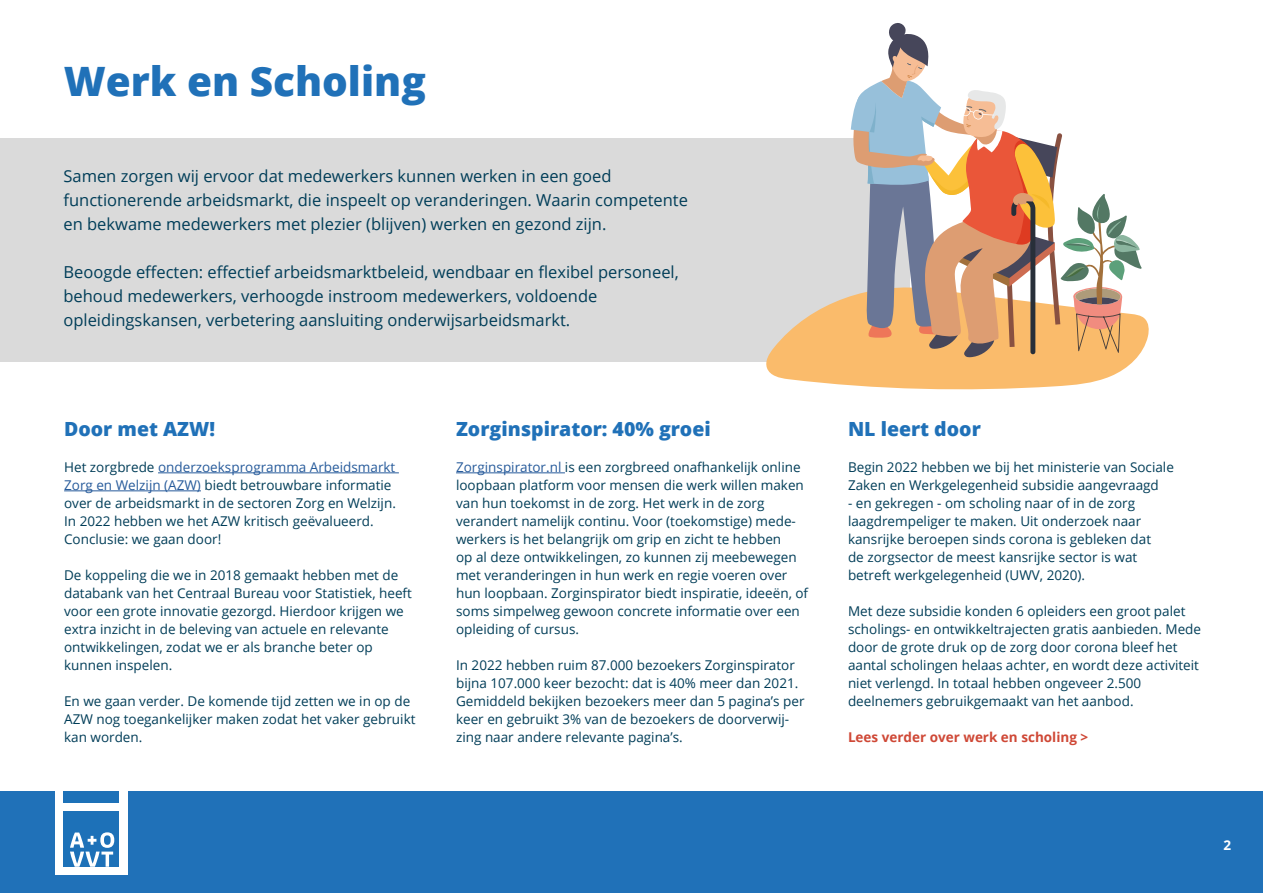
<style>
.page{position:relative;width:1263px;height:893px;background:#fff}
.page>*{position:absolute;margin:0;border:0;box-sizing:border-box;transform-origin:0 0}
.t1{font:800 40.5px "Open Sans";color:#2071b8}
.t2{font:800 19.5px "Open Sans";color:#2071b8}
.t3{font:16.5px/24px "Open Sans";color:#003d58}
.t4{font:13.5px/18px "Open Sans";color:#003d58}
.t5{font:700 13.5px "Open Sans";color:#cf4836}
.t6{font:700 13.5px "Open Sans";color:#fff}
.s1{color:#275b9b}
</style>
<div class="page">
<div style="left:0;top:791px;width:1263px;height:102px;background:#2071b8"></div>
<div style="left:55px;top:784px;width:73px;height:91px;background:#fff"></div>
<div style="left:64px;top:791px;width:55px;height:11px;background:#1d71b8"></div>
<div style="left:64px;top:811px;width:55px;height:55px;background:#1d71b8"></div>
<svg style="left:70px;top:832px;width:44px;height:34px"></svg>
<div style="left:0;top:138px;width:909px;height:224px;background:#dadada"></div>
<hr style="left:158px;top:472px;width:241px;height:1px;background:#275b9b">
<hr style="left:64px;top:490px;width:137px;height:1px;background:#275b9b">
<hr style="left:456px;top:472px;width:109px;height:1px;background:#275b9b">
<svg style="left:766px;top:23px;width:383px;height:367px"></svg>
<h1 class="t1" style="left:64px;top:50px;width:364px">Werk en Scholing</h1>
<p class="t3" style="left:63px;top:164px;width:626px">Samen zorgen wij ervoor dat medewerkers kunnen werken in een goed functionerende arbeidsmarkt, die inspeelt op veranderingen. Waarin competente en bekwame medewerkers met plezier (blijven) werken en gezond zijn.</p>
<p class="t3" style="left:63px;top:260px;width:617px">Beoogde effecten: effectief arbeidsmarktbeleid, wendbaar en flexibel personeel, behoud medewerkers, verhoogde instroom medewerkers, voldoende opleidingskansen, verbetering aansluiting onderwijsarbeidsmarkt.</p>
<h2 class="t2" style="left:64px;top:414px;width:152px">Door met AZW!</h2>
<p class="t4" style="left:64px;top:458px;width:333px">Het zorgbrede <span class="s1">onderzoeksprogramma Arbeidsmarkt Zorg en Welzijn (AZW)</span> biedt betrouwbare informatie over de arbeidsmarkt in de sectoren Zorg en Welzijn.<br>In 2022 hebben we het AZW kritisch geëvalueerd.<br>Conclusie: we gaan door!</p>
<p class="t4" style="left:64px;top:566px;width:349px">De koppeling die we in 2018 gemaakt hebben met de databank van het Centraal Bureau voor Statistiek, heeft voor een grote innovatie gezorgd. Hierdoor krijgen we extra inzicht in de beleving van actuele en relevante ontwikkelingen, zodat we er als branche beter op kunnen inspelen.</p>
<p class="t4" style="left:64px;top:692px;width:353px">En we gaan verder. De komende tijd zetten we in op de<br>AZW nog toegankelijker maken zodat het vaker gebruikt kan worden.</p>
<h2 class="t2" style="left:456px;top:414px;width:256px">Zorginspirator: 40% groei</h2>
<p class="t4" style="left:456px;top:458px;width:354px"><span class="s1">Zorginspirator.nl</span> is een zorgbreed onafhankelijk online loopbaan platform voor mensen die werk willen maken van hun toekomst in de zorg. Het werk in de zorg verandert namelijk continu. Voor (toekomstige) mede&shy;werkers is het belangrijk om grip en zicht te hebben<br>op al deze ontwikkelingen, zo kunnen zij meebewegen met veranderingen in hun werk en regie voeren over hun loopbaan. Zorginspirator biedt inspiratie, ideeën, of soms simpelweg gewoon concrete informatie over een opleiding of cursus.</p>
<p class="t4" style="left:456px;top:656px;width:350px">In 2022 hebben ruim 87.000 bezoekers Zorginspirator bijna 107.000 keer bezocht: dat is 40% meer dan 2021.<br>Gemiddeld bekijken bezoekers meer dan 5 pagina’s per keer en gebruikt 3% van de bezoekers de doorverwij&shy;zing naar andere relevante pagina’s.</p>
<h2 class="t2" style="left:848px;top:414px;width:134px">NL leert door</h2>
<p class="t4" style="left:848px;top:458px;width:327px">Begin 2022 hebben we bij het ministerie van Sociale<br>Zaken en Werkgelegenheid subsidie aangevraagd</p>
<p class="t4" style="left:848px;top:494px;width:305px">- en gekregen - om scholing naar of in de zorg laagdrempeliger te maken. Uit onderzoek naar kansrijke beroepen sinds corona is gebleken dat de zorgsector de meest kansrijke sector is wat betreft werkgelegenheid (UWV, 2020).</p>
<p class="t4" style="left:848px;top:602px;width:355px">Met deze subsidie konden 6 opleiders een groot palet scholings- en ontwikkeltrajecten gratis aanbieden. Mede door de grote druk op de zorg door corona bleef het aantal scholingen helaas achter, en wordt deze activiteit niet verlengd. In totaal hebben ongeveer 2.500 deelnemers gebruikgemaakt van het aanbod.</p>
<p class="t5" style="left:848px;top:727px;width:242px">Lees verder over werk en scholing &gt;</p>
<p class="t6" style="left:1223px;top:835px;width:9px">2</p>
</div>
